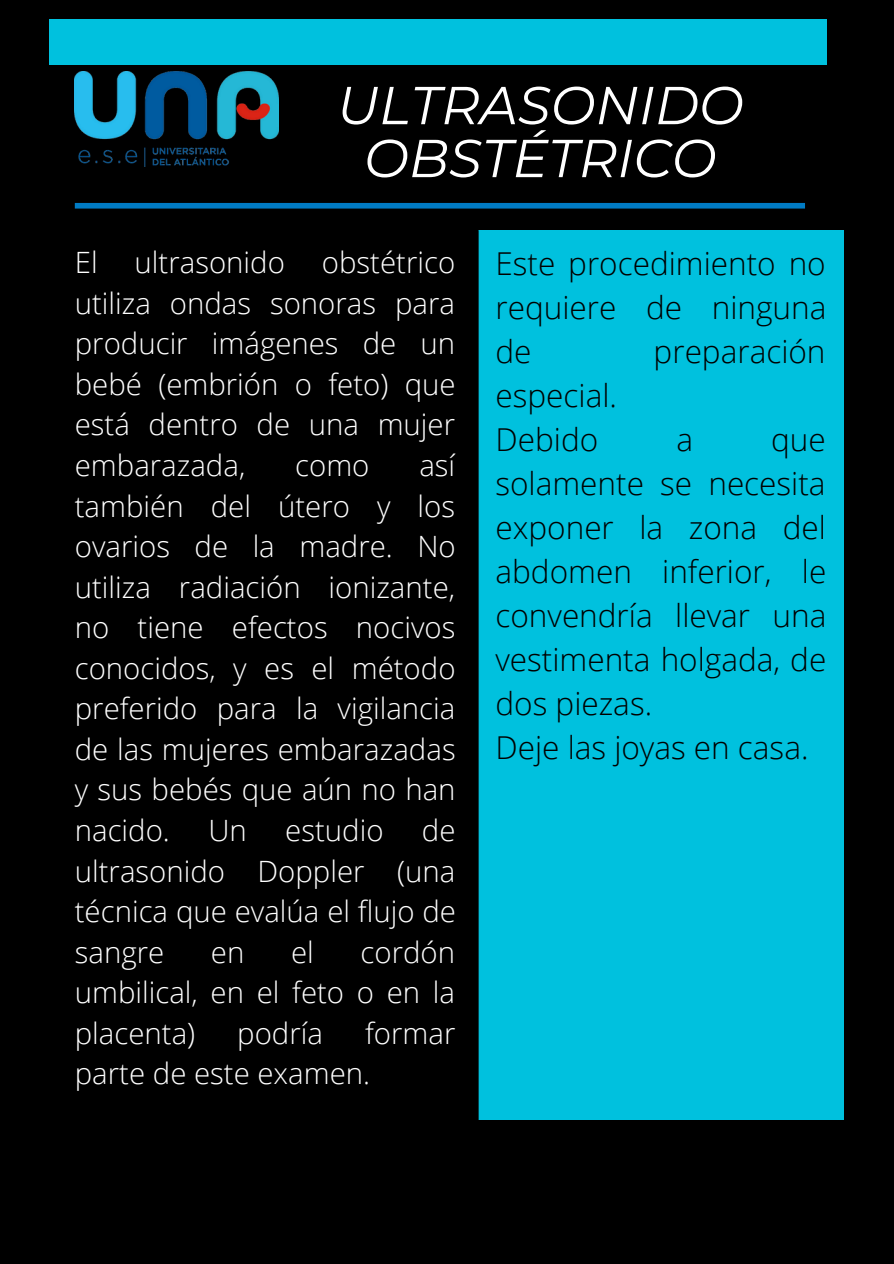
<style>
.page{position:relative;width:894px;height:1264px;background:#fff}
.page>*{position:absolute;margin:0;border:0;box-sizing:border-box;transform-origin:0 0}
.t1{font:italic 53.25px/52.9px "Montserrat";color:#fff;text-align:center}
.t2{font:300 31.5px/44px "Open Sans";color:#000}
.t3{font:300 29.4px/40.5px "Open Sans";color:#fff;text-align:justify}
</style>
<div class="page">
<div style="left:0;top:0;width:893px;height:1263px;background:#000"></div>
<div style="left:50px;top:19px;width:776px;height:45px;background:#00c1de"></div>
<img style="left:75px;top:72px;width:204px;height:94px">
<div style="left:75px;top:203px;width:729px;height:5px;background:#007bc4"></div>
<div style="left:478px;top:230px;width:365px;height:890px;background:#00c1de"></div>
<h1 class="t1" style="left:337px;top:79px;width:408px">ULTRASONIDO<br>OBSTÉTRICO</h1>
<p class="t3" style="left:75px;top:241px;width:382px;text-indent:247px">obstétrico utiliza ondas sonoras para producir imágenes de un bebé (embrión o feto) que está dentro de una mujer embarazada,</p>
<p class="t3" style="left:75px;top:241px;width:24px">El</p>
<p class="t3" style="left:134px;top:241px;width:152px">ultrasonido</p>
<p class="t3" style="left:75px;top:444px;width:382px;text-indent:344px">así también del útero y los ovarios de la madre. No utiliza radiación ionizante, no tiene efectos nocivos conocidos, y es el método preferido para la vigilancia de las mujeres embarazadas y sus bebés que aún no han nacido.</p>
<p class="t3" style="left:295px;top:444px;width:76px">como</p>
<p class="t3" style="left:75px;top:809px;width:382px;text-indent:347px">de ultrasonido Doppler (una técnica que evalúa el flujo de sangre</p>
<p class="t3" style="left:208px;top:809px;width:40px">Un</p>
<p class="t3" style="left:285px;top:809px;width:100px">estudio</p>
<p class="t3" style="left:75px;top:931px;width:382px;text-indent:286px">cordón umbilical, en el feto o en la placenta)</p>
<p class="t3" style="left:211px;top:931px;width:35px">en</p>
<p class="t3" style="left:291px;top:931px;width:24px">el</p>
<p class="t3" style="left:237px;top:1012px;width:87px">podría</p>
<p class="t3" style="left:75px;top:1012px;width:382px;text-indent:290px">formar parte de este examen.</p>
<p class="t2" style="left:495px;top:241px;width:332px;text-align:justify">Este procedimiento no requiere de ninguna de</p>
<p class="t2" style="left:653px;top:329px;width:173px">preparación</p>
<p class="t2" style="left:495px;top:373px;width:123px">especial.<br>Debido</p>
<p class="t2" style="left:495px;top:417px;width:332px;text-indent:275px">que solamente se necesita exponer la zona del abdomen inferior, le convendría llevar una vestimenta holgada, de dos piezas.<br>Deje las joyas en casa.</p>
<p class="t2" style="left:676px;top:417px;width:18px">a</p>
</div>
